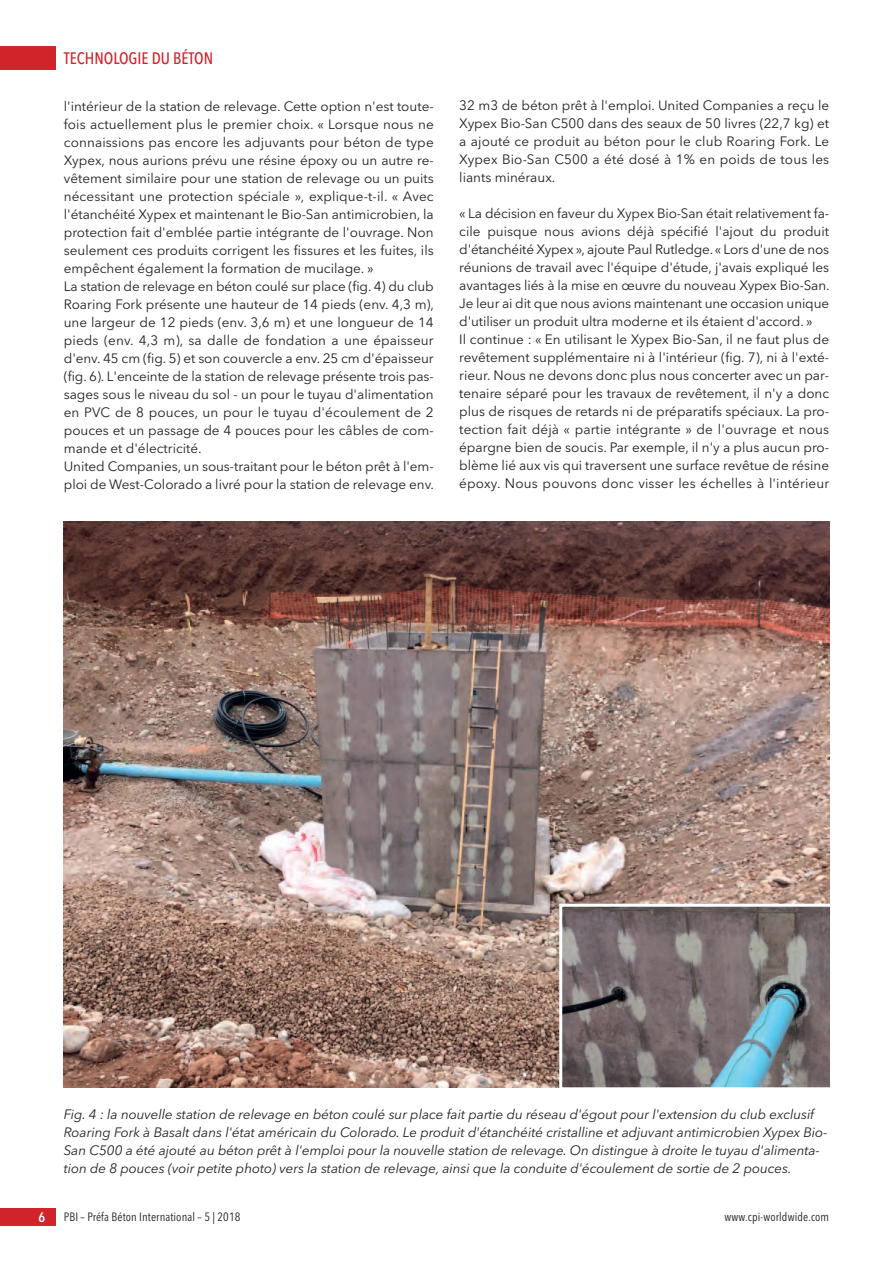
<style>
.page{position:relative;width:893px;height:1263px;background:#fff}
.page>*{position:absolute;margin:0;border:0;box-sizing:border-box;transform-origin:0 0}
.t1{font:500 16.5px "Avenir Next Condensed";color:#d1232a}
.t2{font:13.5px/18px "Avenir Next";color:#231f20;text-align:justify}
.t3{font:italic 13.5px/18px "Avenir Next";letter-spacing:-.005em;color:#231f20}
.t4{font:600 13.5px "Avenir Next Condensed";color:#fff}
.t5{font:12px "Avenir Next Condensed";letter-spacing:.01em;color:#231f20}
</style>
<div class="page">
<div style="left:0;top:47px;width:55px;height:23px;background:#d1232a"></div>
<div style="left:0;top:1208px;width:55px;height:18px;background:#d1232a"></div>
<img style="left:64px;top:521px;width:765px;height:566px">
<img style="left:563px;top:908px;width:266px;height:178px">
<div style="left:559px;top:904px;width:274px;height:186px;border:3px solid #fff"></div>
<p class="t1" style="left:64px;top:48px;width:151px">TECHNOLOGIE DU BÉTON</p>
<p class="t2" style="left:64px;top:98px;width:371px">l'intérieur de la station de relevage. Cette option n'est toute&shy;fois actuellement plus le premier choix. « Lorsque nous ne connaissions pas encore les adjuvants pour béton de type Xypex, nous aurions prévu une résine époxy ou un autre re&shy;vêtement similaire pour une station de relevage ou un puits nécessitant une protection spéciale », explique-t-il. « Avec l'étanchéité Xypex et maintenant le Bio-San antimicrobien, la protection fait d'emblée partie intégrante de l'ouvrage. Non seulement ces produits corrigent les fissures et les fuites, ils empêchent également la formation de mucilage. »</p>
<p class="t2" style="left:64px;top:278px;width:372px">La station de relevage en béton coulé sur place (fig. 4) du club Roaring Fork présente une hauteur de 14 pieds (env. 4,3 m), une largeur de 12 pieds (env. 3,6 m) et une longueur de 14 pieds (env. 4,3 m), sa dalle de fondation a une épaisseur d'env. 45 cm (fig. 5) et son couvercle a env. 25 cm d'épaisseur (fig. 6). L'enceinte de la station de relevage présente trois pas&shy;sages sous le niveau du sol - un pour le tuyau d'alimentation en PVC de 8 pouces, un pour le tuyau d'écoulement de 2 pouces et un passage de 4 pouces pour les câbles de com&shy;mande et d'électricité.</p>
<p class="t2" style="left:64px;top:458px;width:372px">United Companies, un sous-traitant pour le béton prêt à l'em&shy;ploi de West-Colorado a livré pour la station de relevage env.</p>
<p class="t2" style="left:459px;top:98px;width:371px">32 m3 de béton prêt à l'emploi. United Companies a reçu le Xypex Bio-San C500 dans des seaux de 50 livres (22,7 kg) et a ajouté ce produit au béton pour le club Roaring Fork. Le Xypex Bio-San C500 a été dosé à 1% en poids de tous les liants minéraux.</p>
<p class="t2" style="left:459px;top:206px;width:372px">« La décision en faveur du Xypex Bio-San était relativement fa&shy;cile puisque nous avions déjà spécifié l'ajout du produit d'étanchéité Xypex », ajoute Paul Rutledge. « Lors d'une de nos réunions de travail avec l'équipe d'étude, j'avais expliqué les avantages liés à la mise en œuvre du nouveau Xypex Bio-San.<br>Je leur ai dit que nous avions maintenant une occasion unique d'utiliser un produit ultra moderne et ils étaient d'accord. »</p>
<p class="t2" style="left:459px;top:332px;width:371px">Il continue : « En utilisant le Xypex Bio-San, il ne faut plus de revêtement supplémentaire ni à l'intérieur (fig. 7), ni à l'exté&shy;rieur. Nous ne devons donc plus nous concerter avec un par&shy;tenaire séparé pour les travaux de revêtement, il n'y a donc plus de risques de retards ni de préparatifs spéciaux. La pro&shy;tection fait déjà « partie intégrante » de l'ouvrage et nous épargne bien de soucis. Par exemple, il n'y a plus aucun pro&shy;blème lié aux vis qui traversent une surface revêtue de résine époxy. Nous pouvons donc visser les échelles à l'intérieur</p>
<p class="t3" style="left:64px;top:1106px;width:765px">Fig. 4 : la nouvelle station de relevage en béton coulé sur place fait partie du réseau d'égout pour l'extension du club exclusif Roaring Fork à Basalt dans l'état américain du Colorado. Le produit d'étanchéité cristalline et adjuvant antimicrobien Xypex Bio-San C500 a été ajouté au béton prêt à l'emploi pour la nouvelle station de relevage. On distingue à droite le tuyau d'alimenta&shy;tion de 8 pouces (voir petite photo) vers la station de relevage, ainsi que la conduite d'écoulement de sortie de 2 pouces.</p>
<p class="t4" style="left:39px;top:1209px;width:8px">6</p>
<p class="t5" style="left:64px;top:1209px;width:178px">PBI – Préfa Béton International – 5 | 2018</p>
<p class="t5" style="left:725px;top:1209px;width:106px">www.cpi-worldwide.com</p>
</div>
